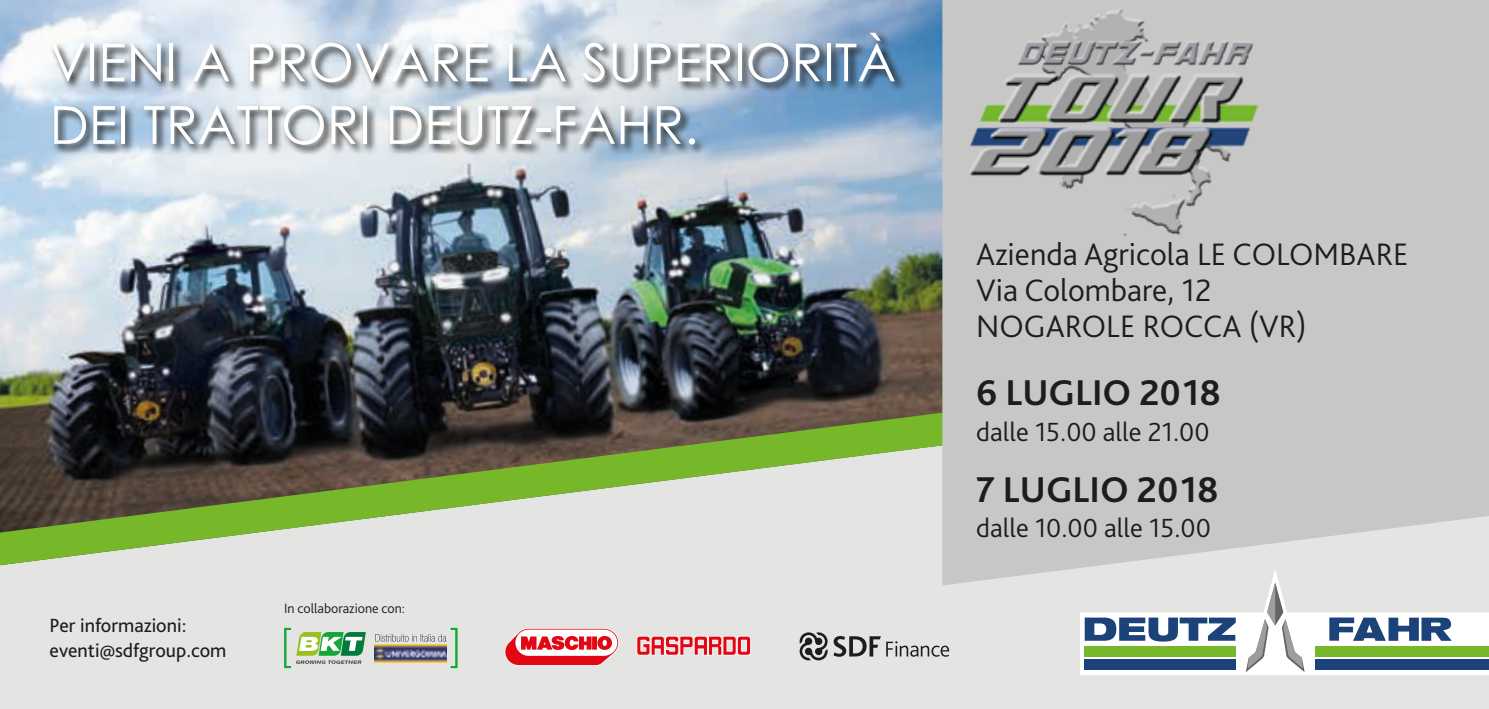
<style>
.page{position:relative;width:1489px;height:709px;background:#fff}
.page>*{position:absolute;margin:0;border:0;box-sizing:border-box;transform-origin:0 0}
.t1{font:52.5px/62.5px "Century Gothic";color:#fff}
.t2{font:700 37.5px "Bliss Pro";color:#1d1d1b}
.t3{font:300 32.5px/35.8px "Bliss Pro";color:#1d1d1b}
.t4{font:300 27.5px "Bliss Pro";color:#1d1d1b}
.t5{font:20px/25px "Bliss Pro";color:#1d1d1b}
.t6{font:300 14px "Bliss Pro";color:#1d1d1b}
</style>
<div class="page">
<img style="left:0;top:0;width:942px;height:343px">
<div style="left:0;top:565px;width:1488px;height:144px;background:#e4e4e3"></div>
<svg style="left:0;top:343px;width:942px;height:222px;background:#707761"></svg>
<div style="left:942px;top:0;width:546px;height:585px;background:#c7c7c6"></div>
<svg style="left:50px;top:30px;width:855px;height:126px;background:#adbbc8"></svg>
<svg style="left:1079px;top:569px;width:409px;height:106px;fill:#e4e4e3"></svg>
<svg style="left:1084px;top:617px;width:151px;height:24px"></svg>
<svg style="left:1329px;top:617px;width:122px;height:24px"></svg>
<svg style="left:1245px;top:582px;width:59px;height:90px"></svg>
<div style="left:1084px;top:659px;width:151px;height:11px;background:#1c4379"></div>
<div style="left:1084px;top:646px;width:151px;height:11px;background:#76b82a"></div>
<div style="left:1314px;top:659px;width:174px;height:11px;background:#1c4379"></div>
<div style="left:1314px;top:646px;width:174px;height:11px;background:#76b82a"></div>
<svg style="left:833px;top:636px;width:47px;height:20px"></svg>
<svg style="left:799px;top:632px;width:28px;height:28px"></svg>
<svg style="left:886px;top:641px;width:63px;height:15px"></svg>
<img style="left:374px;top:644px;width:1px;height:18px">
<svg style="left:284px;top:628px;width:82px;height:40px;background:#a7cba7"></svg>
<svg style="left:375px;top:628px;width:82px;height:40px;background:#afafaa"></svg>
<svg style="left:504px;top:628px;width:115px;height:37px"></svg>
<svg style="left:636px;top:636px;width:114px;height:19px;background:#e9747b"></svg>
<div style="left:969px;top:0;width:330px;height:246px;background:#c7c7c6"></div>
<img style="left:959px;top:28px;width:313px;height:167px">
<h1 class="t1" style="left:50px;top:30px;width:848px">VIENI A PROVARE LA SUPERIORITÀ<br>DEI TRATTORI DEUTZ-FAHR.</h1>
<p class="t5" style="left:50px;top:612px;width:178px">Per informazioni: eventi@sdfgroup.com</p>
<p class="t6" style="left:284px;top:600px;width:122px">In collaborazione con:</p>
<p class="t3" style="left:976px;top:236px;width:434px">Azienda Agricola LE COLOMBARE<br>Via Colombare, 12<br>NOGAROLE ROCCA (VR)</p>
<p class="t2" style="left:976px;top:369px;width:246px">6 LUGLIO 2018</p>
<p class="t4" style="left:976px;top:414px;width:235px">dalle 15.00 alle 21.00</p>
<p class="t2" style="left:976px;top:466px;width:244px">7 LUGLIO 2018</p>
<p class="t4" style="left:976px;top:511px;width:236px">dalle 10.00 alle 15.00</p>
</div>
